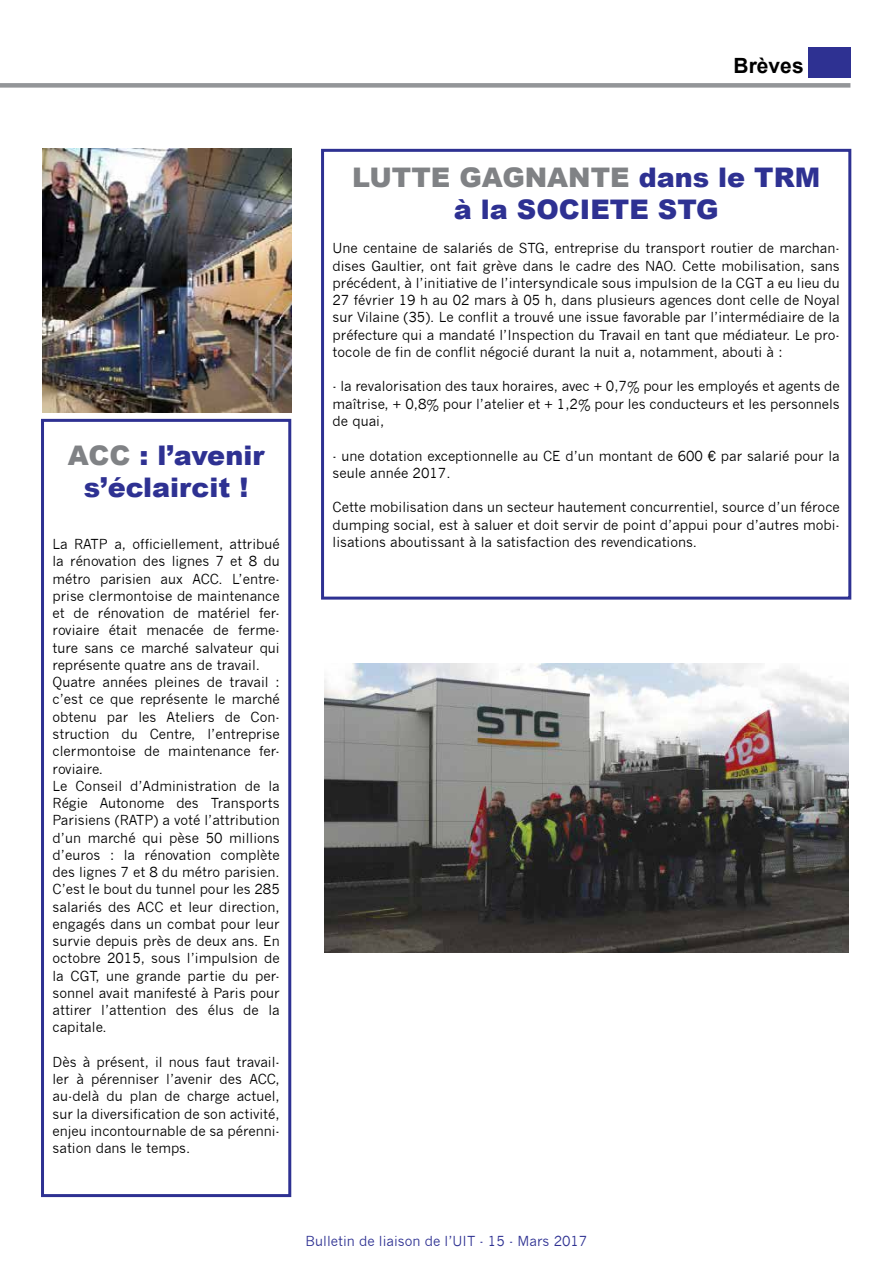
<style>
.page{position:relative;width:893px;height:1263px;background:#fff}
.page>*{position:absolute;margin:0;border:0;box-sizing:border-box;transform-origin:0 0}
.t1{font:900 27px/32.4px "Arial";color:#2e3192;text-align:center}
.t2{font:700 21px "Arial";color:#000}
.t3{font:13.5px/17.2px "News Gothic";color:#000;text-align:justify}
.t4{font:13.5px "News Gothic";color:#2e3192}
.s1{color:#808285}
</style>
<div class="page">
<div style="left:807px;top:47px;width:43px;height:30px;background:#2e3192"></div>
<div style="left:0;top:83px;width:850px;height:5px;background:#939598"></div>
<div style="left:41px;top:419px;width:250px;height:778px;border:3px solid #2e3192"></div>
<div style="left:321px;top:149px;width:530px;height:451px;border:3px solid #2e3192"></div>
<img style="left:324px;top:663px;width:524px;height:289px">
<img style="left:43px;top:149px;width:248px;height:263px">
<h2 class="t2" style="left:734px;top:54px;width:72px">Brèves</h2>
<h1 class="t1" style="left:68px;top:439px;width:198px"><span class="s1">ACC</span> : l’avenir s’éclaircit !</h1>
<p class="t3" style="left:53px;top:536px;width:229px;text-align:left">La RATP a, officiellement, attribué la rénovation des lignes 7 et 8 du métro parisien aux ACC. L’entre&shy;prise clermontoise de maintenance et de rénovation de matériel fer&shy;roviaire était menacée de ferme&shy;ture sans ce marché salvateur qui représente quatre ans de travail.<br>Quatre années pleines de travail : c’est ce que représente le marché obtenu par les Ateliers de Con&shy;struction du Centre, l’entreprise clermontoise de maintenance fer&shy;roviaire.<br>Le Conseil d’Administration de la<br>Régie Autonome des Transports<br>Parisiens (RATP) a voté l’attribution d’un marché qui pèse 50 millions d’euros : la rénovation complète des lignes 7 et 8 du métro parisien.<br>C’est le bout du tunnel pour les 285 salariés des ACC et leur direction, engagés dans un combat pour leur survie depuis près de deux ans. En octobre 2015, sous l’impulsion de la CGT, une grande partie du per&shy;sonnel avait manifesté à Paris pour attirer l’attention des élus de la capitale.</p>
<p class="t3" style="left:53px;top:1053px;width:229px">Dès à présent, il nous faut travail&shy;ler à pérenniser l’avenir des ACC, au-delà du plan de charge actuel, sur la diversification de son activité, enjeu incontournable de sa pérenni&shy;sation dans le temps.</p>
<h1 class="t1" style="left:352px;top:161px;width:470px"><span class="s1">LUTTE GAGNANTE</span> dans le TRM à la SOCIETE STG</h1>
<p class="t3" style="left:333px;top:240px;width:509px">Une centaine de salariés de STG, entreprise du transport routier de marchan&shy;dises Gaultier, ont fait grève dans le cadre des NAO. Cette mobilisation, sans précédent, à l’initiative de l’intersyndicale sous impulsion de la CGT a eu lieu du 27 février 19 h au 02 mars à 05 h, dans plusieurs agences dont celle de Noyal sur Vilaine (35). Le conflit a trouvé une issue favorable par l’intermédiaire de la préfecture qui a mandaté l’Inspection du Travail en tant que médiateur. Le pro&shy;tocole de fin de conflit négocié durant la nuit a, notamment, abouti à :</p>
<p class="t3" style="left:333px;top:378px;width:509px">- la revalorisation des taux horaires, avec + 0,7% pour les employés et agents de maîtrise, + 0,8% pour l’atelier et + 1,2% pour les conducteurs et les personnels de quai,</p>
<p class="t3" style="left:333px;top:447px;width:509px">- une dotation exceptionnelle au CE d’un montant de 600 € par salarié pour la seule année 2017.</p>
<p class="t3" style="left:333px;top:499px;width:509px">Cette mobilisation dans un secteur hautement concurrentiel, source d’un féroce dumping social, est à saluer et doit servir de point d’appui pour d’autres mobi&shy;lisations aboutissant à la satisfaction des revendications.</p>
<p class="t4" style="left:306px;top:1233px;width:283px">Bulletin de liaison de l’UIT - 15 - Mars 2017</p>
</div>
